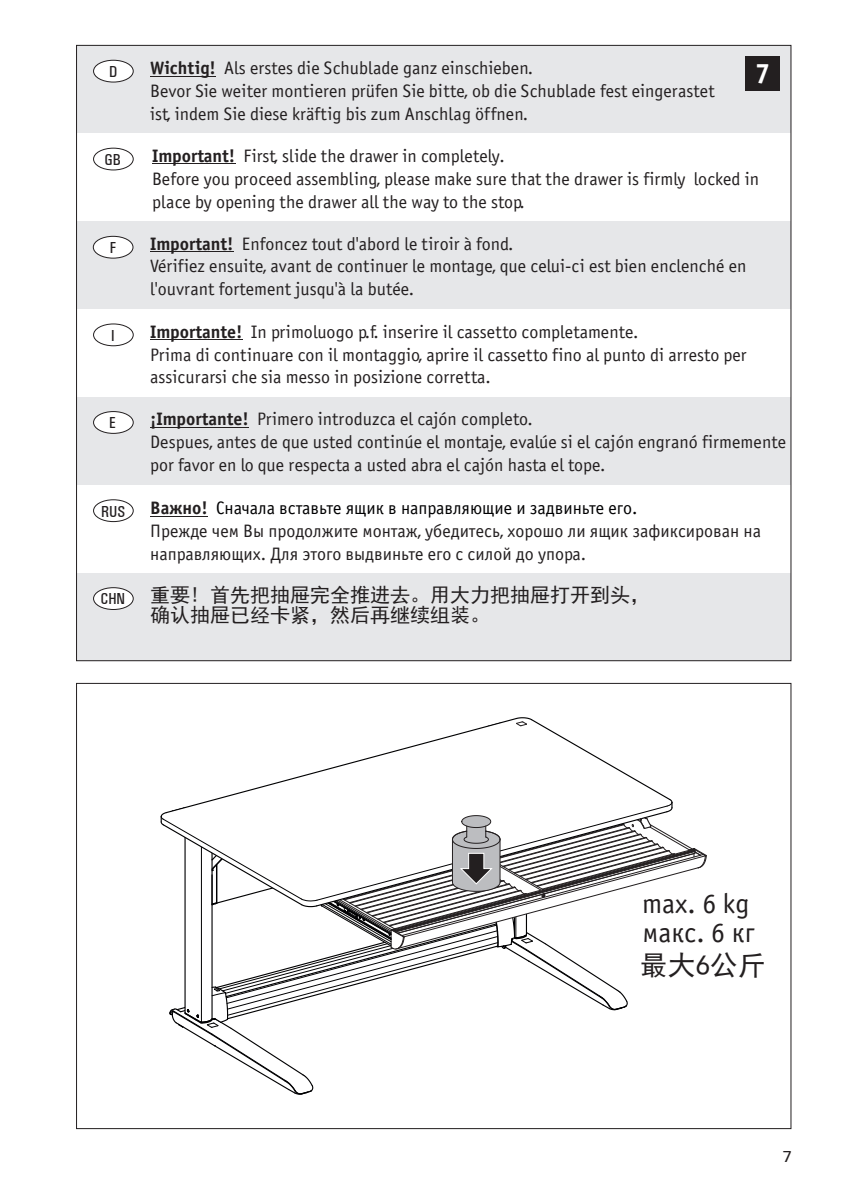
<style>
.page{position:relative;width:842px;height:1191px;background:#fff}
.page>*{position:absolute;margin:0;border:0;box-sizing:border-box;transform-origin:0 0}
.t1{font:28px/28.4px "Officina Sans Book TT";color:#231f20}
.t2{font:28px "Sim Hei";color:#231f20}
.t3{font:28px "Officina Sans Bold TT";color:#fff}
.t4{font:20px/20px "Sim Hei";color:#231f20}
.t5{font:18px/22.8px "Officina Sans Book TT";color:#231f20}
.t6{font:500 condensed 16px "Univers";color:#231f20}
.t7{font:500 16px "Univers";color:#231f20}
.s1{font-family:"Officina Sans Bold TT"}
.s2{color:#000002}
</style>
<div class="page">
<div style="left:77px;top:45px;width:714px;height:88px;background:#e6e7e9"></div>
<div style="left:77px;top:221px;width:714px;height:88px;background:#e6e7e9"></div>
<div style="left:77px;top:397px;width:714px;height:88px;background:#e6e7e9"></div>
<div style="left:77px;top:573px;width:714px;height:87px;background:#e6e7e9"></div>
<hr style="left:150px;top:251px;width:83px;height:1px;background:#231f20">
<hr style="left:150px;top:427px;width:99px;height:1px;background:#231f20">
<hr style="left:150px;top:339px;width:92px;height:1px;background:#231f20">
<hr style="left:150px;top:515px;width:58px;height:1px;background:#231f20">
<hr style="left:152px;top:164px;width:83px;height:1px;background:#231f20">
<hr style="left:150px;top:76px;width:66px;height:1px;background:#231f20">
<div style="left:93px;top:499px;width:41px;height:23px;background:#fff;border:1px solid #231f20;border-radius:50%"></div>
<div style="left:93px;top:587px;width:41px;height:23px;background:#fff;border:1px solid #231f20;border-radius:50%"></div>
<div style="left:93px;top:236px;width:40px;height:23px;background:#fff;border:1px solid #231f20;border-radius:50%"></div>
<div style="left:93px;top:323px;width:41px;height:23px;background:#fff;border:1px solid #231f20;border-radius:50%"></div>
<div style="left:93px;top:411px;width:41px;height:23px;background:#fff;border:1px solid #231f20;border-radius:50%"></div>
<div style="left:93px;top:60px;width:41px;height:23px;background:#fff;border:1px solid #231f20;border-radius:50%"></div>
<div style="left:93px;top:148px;width:41px;height:22px;background:#fff;border:1px solid #231f20;border-radius:50%"></div>
<div style="left:746px;top:57px;width:34px;height:34px;background:#231f20"></div>
<svg style="left:160px;top:717px;width:547px;height:378px"></svg>
<p class="t6" style="left:109px;top:62px;width:10px">D</p>
<p class="t5" style="left:150px;top:57px;width:566px"><span class="s1">Wichtig!</span> Als erstes die Schublade ganz einschieben.<br>Bevor Sie weiter montieren prüfen Sie bitte, ob die Schublade fest eingerastet ist, indem Sie diese kräftig bis zum Anschlag öffnen.</p>
<h1 class="t3" style="left:755px;top:56px;width:17px">7</h1>
<p class="t6" style="left:105px;top:150px;width:18px">GB</p>
<p class="t5" style="left:152px;top:145px;width:608px"><span class="s1">Important!</span> First, slide the drawer in completely.<br>Before you proceed assembling, please make sure that the drawer is firmly locked in place by opening the drawer all the way to the stop.</p>
<p class="t6" style="left:110px;top:238px;width:8px">F</p>
<p class="t5" style="left:150px;top:232px;width:598px"><span class="s1">Important!</span> Enfoncez tout d'abord le tiroir à fond.<br>Vérifiez ensuite, avant de continuer le montage, que celui-ci est bien enclenché en l'ouvrant fortement jusqu'à la butée.</p>
<p class="t6" style="left:111px;top:326px;width:5px">I</p>
<p class="t5" style="left:150px;top:320px;width:598px"><span class="s1">Importante!</span> In primo luogo p.f. inserire il cassetto completamente.<br>Prima di continuare con il montaggio, aprire il cassetto fino al punto di arresto per assicurarsi che sia messo in posizione corretta.</p>
<p class="t6" style="left:109px;top:413px;width:8px">E</p>
<p class="t5" style="left:150px;top:408px;width:637px"><span class="s1">¡Importante!</span> Primero introduzca el cajón completo.<br>Despues, antes de que usted continúe el montaje, evalúe si el cajón engranó firmemente por favor en lo que respecta a usted abra el cajón hasta el tope.</p>
<p class="t6" style="left:101px;top:502px;width:25px">RUS</p>
<p class="t5" style="left:150px;top:496px;width:612px"><span class="s1">Важно!</span> <span class="s2">Сначала вставьте ящик в направляющие и задвиньте его.<br></span>Прежде чем Вы продолжите монтаж, убедитесь, хорошо ли ящик зафиксирован на направляющих. Для этого выдвиньте его с силой до упора.</p>
<p class="t6" style="left:100px;top:589px;width:26px">CHN</p>
<p class="t4" style="left:150px;top:585px;width:501px">重要! 首先把抽屉完全推进去。用大力把抽屉打开到头，确认抽屉已经卡紧，然后再继续组装。</p>
<h1 class="t1" style="left:642px;top:889px;width:115px">max. 6 kg макс. 6 кг</h1>
<h1 class="t2" style="left:640px;top:951px;width:127px">最大6公斤</h1>
<p class="t7" style="left:782px;top:1146px;width:12px">7</p>
</div>
